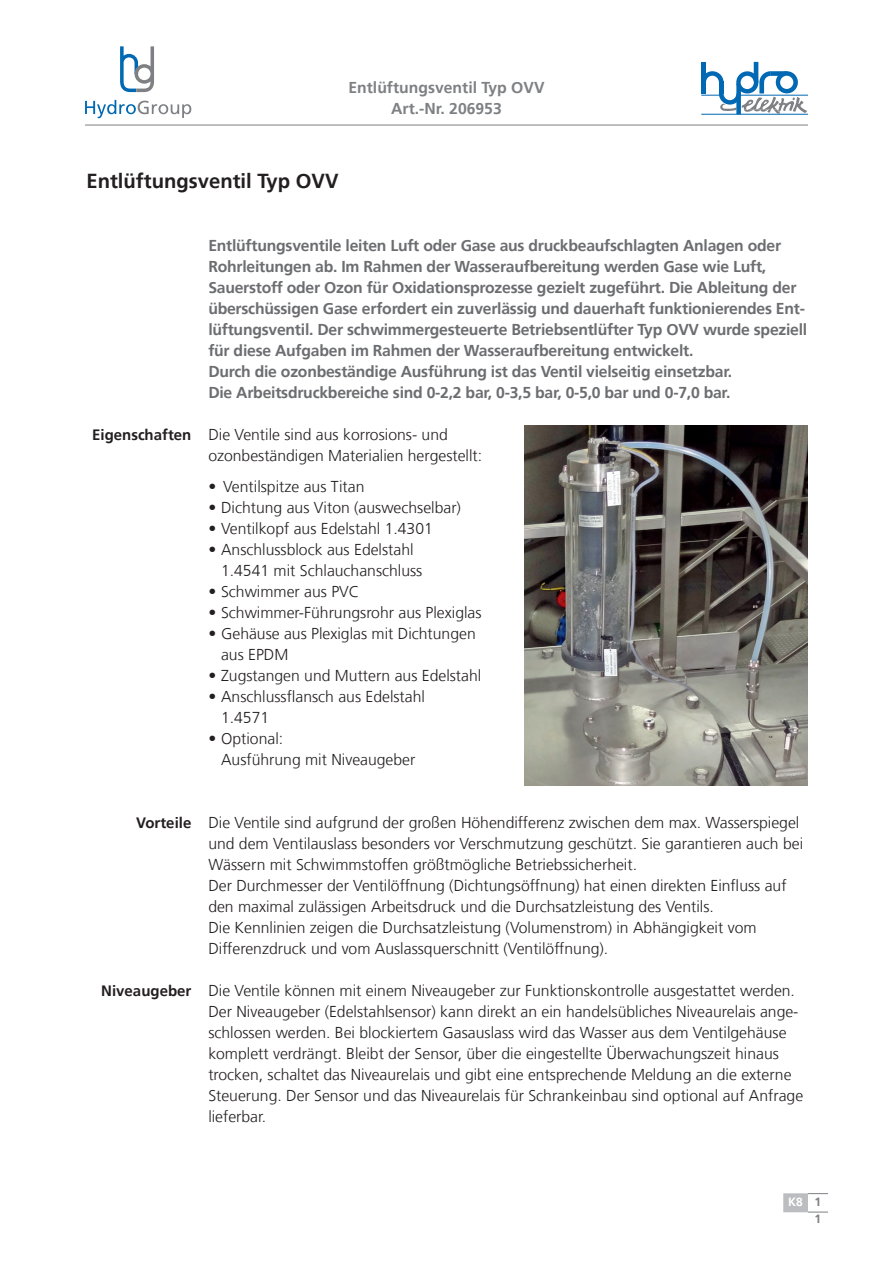
<style>
.page{position:relative;width:893px;height:1263px;background:#fff}
.page>*{position:absolute;margin:0;border:0;box-sizing:border-box;transform-origin:0 0}
.t1{font:700 20.25px "Frutiger";color:#231f20}
.t2{font:300 15.75px/21px "Frutiger";color:#231f20}
.t3{font:700 15.75px/21px "Frutiger";letter-spacing:-.015em;color:#6c6d70}
.t4{font:700 15.75px/21px "Frutiger";color:#7e8083;text-align:center}
.t5{font:700 15px "Frutiger";color:#231f20}
.t6{font:700 12px "Frutiger";color:#fff}
.t7{font:700 12px "Frutiger";color:#7e8083}
.s1{color:#7e8083}
</style>
<div class="page">
<svg style="left:85px;top:100px;width:106px;height:18px"></svg>
<svg style="left:120px;top:46px;width:34px;height:46px"></svg>
<div style="left:783px;top:1193px;width:25px;height:19px;background:#bcbdc0;border:2px solid #bcbdc0"></div>
<svg style="left:808px;top:1212px;width:20px;height:1px"></svg>
<svg style="left:808px;top:1193px;width:20px;height:1px"></svg>
<svg style="left:701px;top:62px;width:106px;height:52px"></svg>
<hr style="left:741px;top:95px;width:67px;height:1px;background:#0168b3">
<hr style="left:701px;top:114px;width:107px;height:1px;background:#0168b3">
<hr style="left:85px;top:125px;width:723px;height:1px;background:#7e8083">
<img style="left:524px;top:425px;width:284px;height:361px">
<p class="t4" style="left:348px;top:77px;width:198px">Entlüftungsventil Typ OVV<br>Art.-Nr. 206953</p>
<p class="t1" style="left:86px;top:169px;width:254px">Entlüftungsventil Typ OVV</p>
<p class="t5" style="left:92px;top:426px;width:101px">Eigenschaften</p>
<p class="t3" style="left:208px;top:235px;width:600px">Entlüftungsventile leiten Luft oder Gase aus druckbeaufschlagten Anlagen oder Rohrleitungen ab. Im Rahmen der Wasseraufbereitung werden Gase wie Luft, Sauerstoff oder Ozon für Oxidationsprozesse gezielt zugeführt. Die Ableitung der überschüssigen Gase erfordert ein zuverlässig und dauerhaft funktionierendes Ent&shy;lüftungsventil. Der schwimmergesteuerte Betriebsentlüfter Typ OVV wurde speziell für diese Aufgaben im Rahmen der Wasseraufbereitung entwickelt.<br>Durch die ozonbeständige Ausführung ist das Ventil vielseitig einsetzbar.<br>Die Arbeitsdruckbereiche sind 0-2,2 bar, 0-3,5 bar, 0-5,0 bar und 0-7,0 bar.</p>
<p class="t2" style="left:208px;top:424px;width:275px">Die Ventile sind aus korrosions- und ozonbeständigen Materialien hergestellt:</p>
<p class="t2" style="left:208px;top:476px;width:158px">• Ventilspitze aus Titan</p>
<p class="t2" style="left:208px;top:497px;width:254px">• Dichtung aus Viton (auswechselbar)</p>
<p class="t2" style="left:208px;top:518px;width:226px">• Ventilkopf aus Edelstahl 1.4301</p>
<p class="t2" style="left:221px;top:539px;width:203px;text-indent:-13px">• Anschlussblock aus Edelstahl<br>1.4541 mit Schlauchanschluss</p>
<p class="t2" style="left:208px;top:581px;width:153px">• Schwimmer aus PVC</p>
<p class="t2" style="left:208px;top:602px;width:275px">• Schwimmer-Führungsrohr aus Plexiglas</p>
<p class="t2" style="left:221px;top:623px;width:256px;text-indent:-13px">• Gehäuse aus Plexiglas mit Dichtungen aus EPDM</p>
<p class="t2" style="left:208px;top:665px;width:274px">• Zugstangen und Muttern aus Edelstahl</p>
<p class="t2" style="left:221px;top:686px;width:205px;text-indent:-13px">• Anschlussflansch aus Edelstahl<br>1.4571</p>
<p class="t2" style="left:221px;top:728px;width:196px;text-indent:-13px">• Optional:<br>Ausführung mit Niveaugeber</p>
<p class="t5" style="left:136px;top:814px;width:57px">Vorteile</p>
<p class="t5" style="left:101px;top:982px;width:92px">Niveaugeber</p>
<p class="t2" style="left:208px;top:812px;width:596px">Die Ventile sind aufgrund der großen Höhendifferenz zwischen dem max. Wasserspiegel und dem Ventilauslass besonders vor Verschmutzung geschützt. Sie garantieren auch bei Wässern mit Schwimmstoffen größtmögliche Betriebssicherheit.<br>Der Durchmesser der Ventilöffnung (Dichtungsöffnung) hat einen direkten Einfluss auf den maximal zulässigen Arbeitsdruck und die Durchsatzleistung des Ventils.<br>Die Kennlinien zeigen die Durchsatzleistung (Volumenstrom) in Abhängigkeit vom Differenzdruck und vom Auslassquerschnitt (Ventilöffnung).</p>
<p class="t2" style="left:208px;top:980px;width:596px">Die Ventile können mit einem Niveaugeber zur Funktionskontrolle ausgestattet werden.<br>Der Niveaugeber (Edelstahlsensor) kann direkt an ein handelsübliches Niveaurelais ange&shy;schlossen werden. Bei blockiertem Gasauslass wird das Wasser aus dem Ventilgehäuse komplett verdrängt. Bleibt der Sensor, über die eingestellte Überwachungszeit hinaus trocken, schaltet das Niveaurelais und gibt eine entsprechende Meldung an die externe Steuerung. Der Sensor und das Niveaurelais für Schrankeinbau sind optional auf Anfrage lieferbar.</p>
<p class="t6" style="left:788px;top:1195px;width:35px">K8 <span class="s1">1</span></p>
<p class="t7" style="left:815px;top:1211px;width:8px">1</p>
</div>
